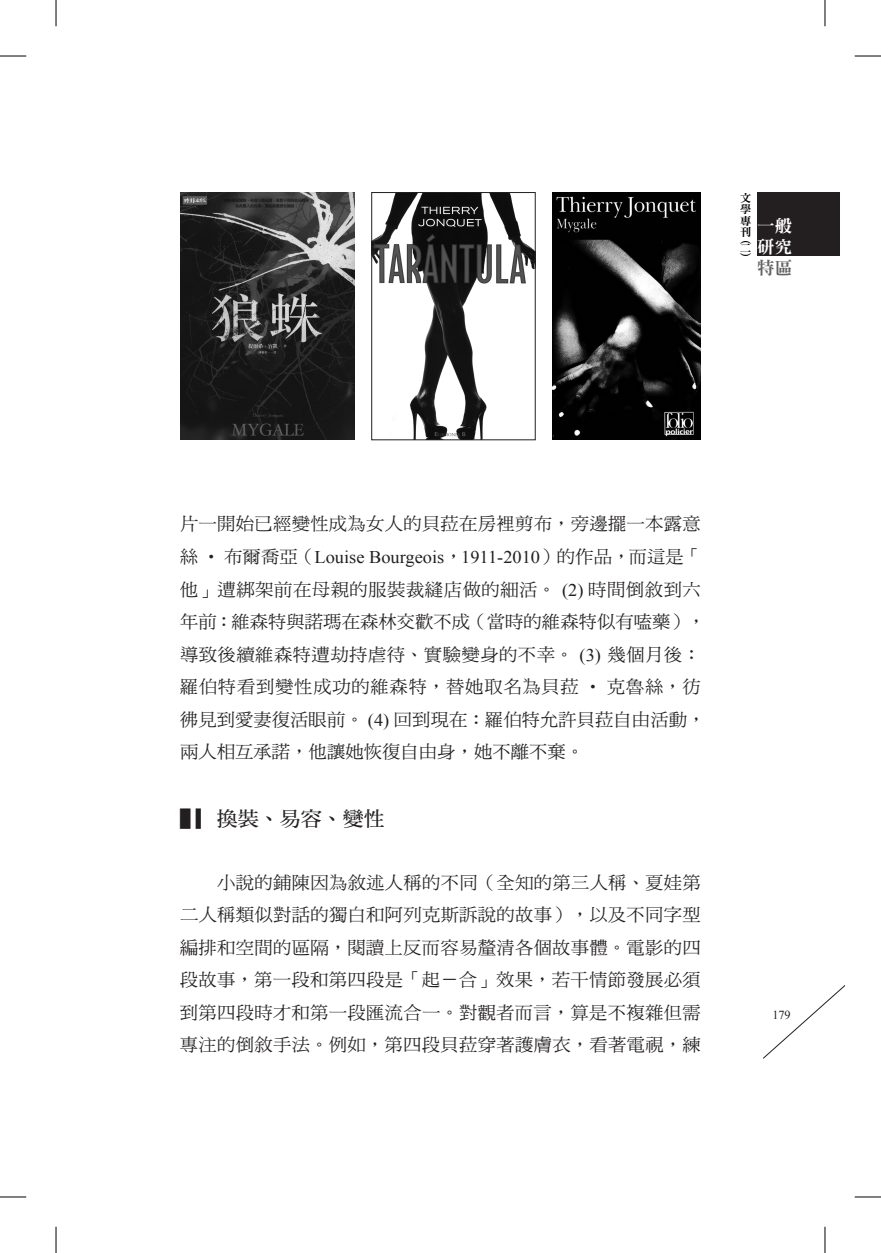
<style>
.page{position:relative;width:881px;height:1253px;background:#fff}
.page>*{position:absolute;margin:0;border:0;box-sizing:border-box;transform-origin:0 0}
.t1{font:20.3px "DF Ming Std W7";color:#231f20}
.t2{font:17.85px/32.6px "DF Ming Std W5";letter-spacing:.015em;color:#231f20}
.t3{font:17.85px "Times New Roman";color:#231f20}
.t4{font:17.5px/21px "DF Ming Std W9";color:#fff}
.t5{font:17.5px "DF Ming Std W9";color:#636366}
.t6{font:12.25px "Times New Roman";color:#231f20}
.t7{font:11.2px/11.2px "DF Ming Std W9";color:#000;text-align:justify}
.s1{font-family:"DF Ming Std W5"}
.s2{font-family:"Times New Roman"}
.s3{font-family:"DF Hei Std W5"}
</style>
<div class="page">
<div style="left:757px;top:192px;width:83px;height:64px;background:#231f20"></div>
<svg style="left:763px;top:985px;width:82px;height:74px"></svg>
<img style="left:180px;top:193px;width:174px;height:247px">
<img style="left:374px;top:194px;width:159px;height:244px">
<div style="left:372px;top:192px;width:163px;height:248px;border:1px solid #231f20"></div>
<img style="left:552px;top:193px;width:148px;height:247px">
<svg style="left:0;top:56px;width:26px;height:1px"></svg>
<svg style="left:855px;top:56px;width:26px;height:1px"></svg>
<svg style="left:0;top:1197px;width:26px;height:1px"></svg>
<svg style="left:855px;top:1197px;width:26px;height:1px"></svg>
<svg style="left:56px;top:0;width:1px;height:26px"></svg>
<svg style="left:56px;top:1227px;width:1px;height:26px"></svg>
<svg style="left:825px;top:0;width:1px;height:26px"></svg>
<svg style="left:825px;top:1227px;width:1px;height:26px"></svg>
<p class="t7" style="left:740px;top:192px;width:12px">文學專刊</p>
<p class="t7" style="left:740px;top:235px;width:13px">（</p>
<p class="t7" style="left:740px;top:243px;width:12px">二</p>
<p class="t7" style="left:740px;top:250px;width:13px">）</p>
<p class="t4" style="left:757px;top:215px;width:36px">一般研究</p>
<p class="t5" style="left:757px;top:258px;width:36px">特區</p>
<p class="t2" style="left:180px;top:508px;width:522px">片一開始已經變性成為女人的貝菈在房裡剪布，旁邊擺一本露意</p>
<p class="t3" style="left:180px;top:547px;width:522px"><span class="s1">絲 ‧ 布爾喬亞（</span>Louise Bourgeois<span class="s1">，</span>1911-2010<span class="s1">）的作品，而這是「</span></p>
<p class="t2" style="left:180px;top:573px;width:527px">他」遭綁架前在母親的服裝裁縫店做的細活。 <span class="s2">(2)</span> 時間倒敘到六年前：維森特與諾瑪在森林交歡不成（當時的維森特似有嗑藥），導致後續維森特遭劫持虐待、實驗變身的不幸。 <span class="s2">(3)</span> 幾個月後：羅伯特看到變性成功的維森特，替她取名為貝菈 ‧ 克魯絲，彷彿見到愛妻復活眼前。 <span class="s2">(4)</span> 回到現在：羅伯特允許貝菈自由活動，兩人相互承諾，他讓她恢復自由身，她不離不棄。</p>
<p class="t1" style="left:180px;top:807px;width:206px">▌▎換裝、易容、變性</p>
<p class="t2" style="left:180px;top:866px;width:523px;text-align:justify;text-indent:37px">小說的鋪陳因為敘述人稱的不同（全知的第三人稱、夏娃第二人稱類似對話的獨白和阿列克斯訴說的故事），以及不同字型編排和空間的區隔，閱讀上反而容易釐清各個故事體。電影的四段故事，第一段和第四段是「起<span class="s3">－</span>合」效果，若干情節發展必須到第四段時才和第一段匯流合一。對觀者而言，算是不複雜但需專注的倒敘手法。例如，第四段貝菈穿著護膚衣，看著電視，練</p>
<p class="t6" style="left:772px;top:1007px;width:20px">179</p>
</div>
